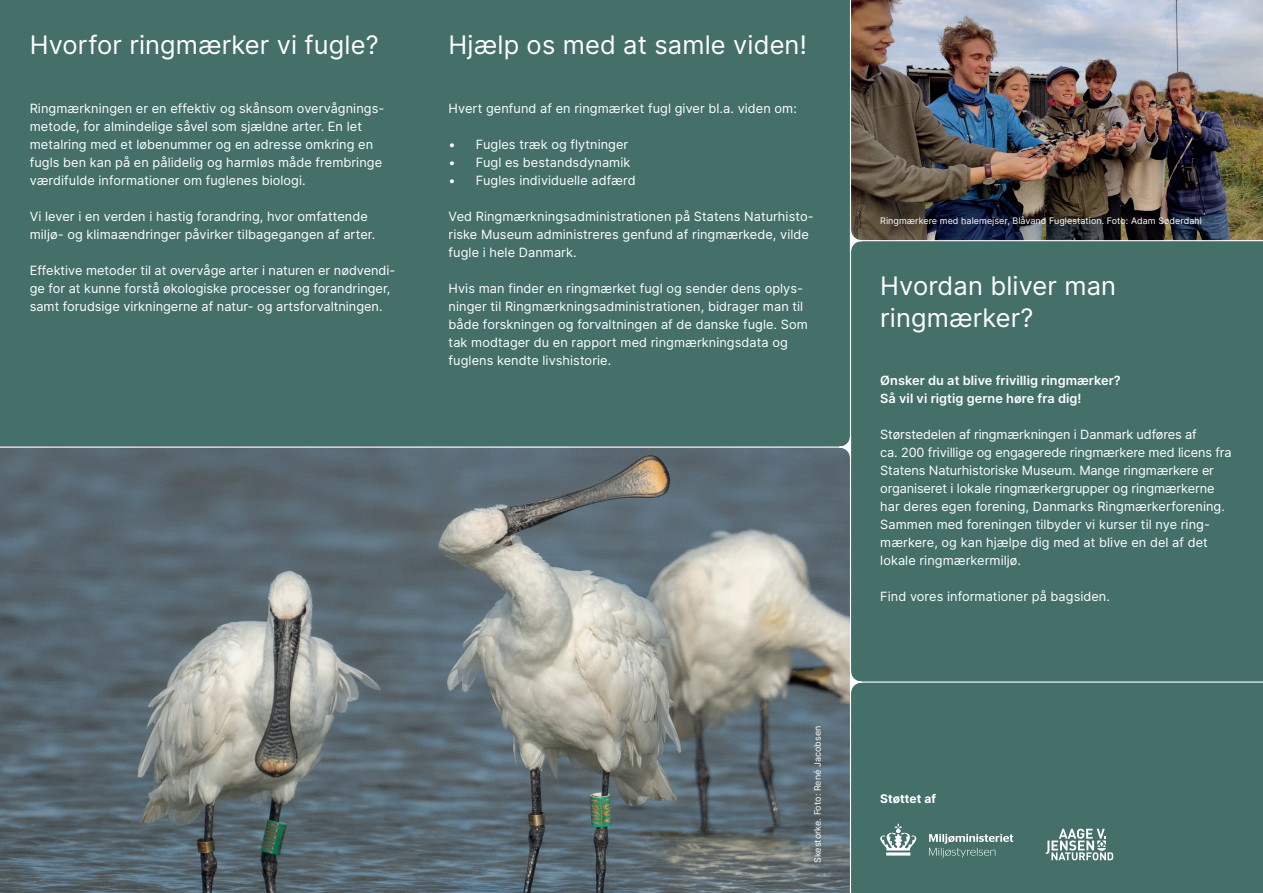
<style>
.page{position:relative;width:1263px;height:893px;background:#45706a}
.page>*{position:absolute;margin:0;border:0;box-sizing:border-box;transform-origin:0 0}
.Inter_17_21_white{font:25.5px/31.5px "Inter";letter-spacing:.005em;color:#fff}
.Inter_8_5_12_white{font:12.75px/18px "Inter";letter-spacing:.005em;color:#fff}
.Inter_8_5_12_white-2{font:600 12.75px/18px "Inter";letter-spacing:.005em;color:#fff}
.Inter_8_11_white{font:700 12px "Inter";letter-spacing:.005em;color:#fff}
.Inter_6_9{font:9px "Inter";letter-spacing:.005em;color:#fff}
</style>
<div class="page">
<img style="left:851px;top:0;width:412px;height:240px">
<img style="left:0;top:446px;width:850px;height:447px">
<svg style="left:1045px;top:829px;width:68px;height:31px"></svg>
<svg style="left:880px;top:823px;width:36px;height:33px"></svg>
<svg style="left:929px;top:834px;width:84px;height:23px"></svg>
<hr style="left:0;top:447px;width:850px;height:1px;background:#fff">
<svg style="left:838px;top:435px;width:14px;height:24px"></svg>
<hr style="left:850px;top:0;width:1px;height:893px;background:#fff">
<hr style="left:850px;top:240px;width:413px;height:1px;background:#fff">
<svg style="left:849px;top:229px;width:14px;height:24px"></svg>
<hr style="left:850px;top:681px;width:413px;height:2px;background:#fff">
<svg style="left:849px;top:670px;width:14px;height:24px"></svg>
<p class="Inter_17_21_white" style="left:30px;top:29px;width:350px">Hvorfor ringmærker vi fugle?</p>
<p class="Inter_17_21_white" style="left:449px;top:29px;width:360px">Hjælp os med at samle viden!</p>
<p class="Inter_8_5_12_white" style="left:30px;top:99px;width:356px">Ringmærkningen er en effektiv og skånsom overvågnings&shy;metode, for almindelige såvel som sjældne arter. En let metalring med et løbenummer og en adresse omkring en fugls ben kan på en pålidelig og harmløs måde frembringe værdifulde informationer om fuglenes biologi.</p>
<p class="Inter_8_5_12_white" style="left:30px;top:207px;width:347px">Vi lever i en verden i hastig forandring, hvor omfattende miljø- og klimaændringer påvirker tilbagegangen af arter.</p>
<p class="Inter_8_5_12_white" style="left:30px;top:261px;width:367px">Effektive metoder til at overvåge arter i naturen er nødvendi&shy;ge for at kunne forstå økologiske processer og forandringer, samt forudsige virkningerne af natur- og artsforvaltningen.</p>
<p class="Inter_8_5_12_white" style="left:449px;top:99px;width:350px">Hvert genfund af en ringmærket fugl giver bl.a. viden om:</p>
<p class="Inter_8_5_12_white" style="left:449px;top:135px;width:181px">• Fugles træk og flytninger</p>
<p class="Inter_8_5_12_white" style="left:449px;top:153px;width:183px">• Fugl es bestandsdynamik</p>
<p class="Inter_8_5_12_white" style="left:449px;top:171px;width:188px">• Fugles individuelle adfærd</p>
<p class="Inter_8_5_12_white" style="left:449px;top:207px;width:366px">Ved Ringmærkningsadministrationen på Statens Naturhisto&shy;riske Museum administreres genfund af ringmærkede, vilde fugle i hele Danmark.</p>
<p class="Inter_8_5_12_white" style="left:449px;top:279px;width:361px">Hvis man finder en ringmærket fugl og sender dens oplys&shy;ninger til Ringmærkningsadministrationen, bidrager man til både forskningen og forvaltningen af de danske fugle. Som tak modtager du en rapport med ringmærkningsdata og fuglens kendte livshistorie.</p>
<p class="Inter_6_9" style="left:811px;top:863px;width:139px;rotate:-90deg">Skestorke. Foto: René Jacobsen</p>
<p class="Inter_6_9" style="left:880px;top:214px;width:323px">Ringmærkere med halemejser, Blåvand Fuglestation. Foto: Adam Søderdahl</p>
<p class="Inter_17_21_white" style="left:880px;top:270px;width:237px">Hvordan bliver man ringmærker?</p>
<p class="Inter_8_5_12_white-2" style="left:880px;top:371px;width:242px">Ønsker du at blive frivillig ringmærker?<br>Så vil vi rigtig gerne høre fra dig!</p>
<p class="Inter_8_5_12_white" style="left:880px;top:425px;width:353px">Størstedelen af ringmærkningen i Danmark udføres af<br>ca. 200 frivillige og engagerede ringmærkere med licens fra Statens Naturhistoriske Museum. Mange ringmærkere er organiseret i lokale ringmærkergrupper og ringmærkerne har deres egen forening, Danmarks Ringmærkerforening.<br>Sammen med foreningen tilbyder vi kurser til nye ring&shy;mærkere, og kan hjælpe dig med at blive en del af det lokale ringmærkermiljø.</p>
<p class="Inter_8_5_12_white" style="left:880px;top:587px;width:231px">Find vores informationer på bagsiden.</p>
<p class="Inter_8_11_white" style="left:880px;top:789px;width:57px">Støttet af</p>
</div>
